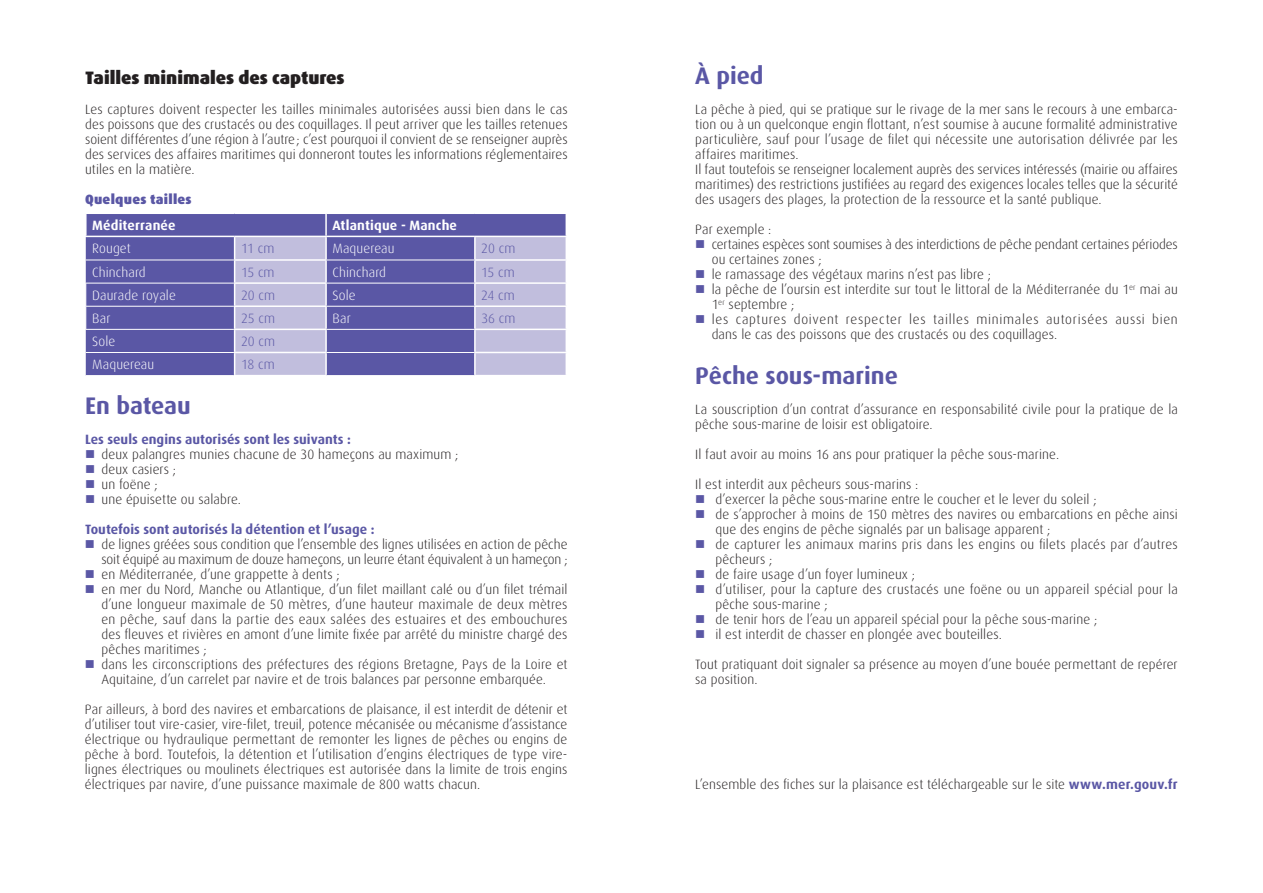
<style>
.page{position:relative;width:1263px;height:893px;background:#fff}
.page>*{position:absolute;margin:0;border:0;box-sizing:border-box;transform-origin:0 0}
.t1{font:700 24px "Dax";color:#5a57a5}
.t2{font:900 18px "Dax";letter-spacing:-.005em;color:#231f20}
.t3{font:300 13.5px/15px "Dax";letter-spacing:.01em;color:#231f20}
.t4{font:300 13.5px/15px "Dax OT";letter-spacing:.01em;color:#231f20}
.t5{font:700 13.5px "Dax OT";letter-spacing:.005em;color:#5a57a5}
.t6{font:300 13.5px "Dax OT";letter-spacing:.01em;color:#fff}
.t7{font:300 13.5px "Dax OT";letter-spacing:.005em;color:#5a57a5}
.t8{font:700 13.5px "Dax OT";letter-spacing:.015em;color:#fff}
.t9{font:900 13.5px "Dax OT";letter-spacing:.02em;color:#5a57a5}
.s1{font-family:"Dax OT";font-weight:700;color:#5a57a5}
</style>
<div class="page">
<svg style="left:86px;top:213px;width:481px;height:162px;background:#827fbb"></svg>
<hr style="left:327px;top:306px;width:147px;height:1px;background:#fff">
<hr style="left:86px;top:329px;width:148px;height:1px;background:#fff">
<hr style="left:327px;top:329px;width:147px;height:1px;background:#fff">
<hr style="left:86px;top:352px;width:148px;height:1px;background:#fff">
<hr style="left:327px;top:352px;width:147px;height:1px;background:#fff">
<h2 class="t2" style="left:85px;top:67px;width:261px">Tailles minimales des captures</h2>
<p class="t3" style="left:85px;top:102px;width:484px;text-align:justify">Les captures doivent respecter les tailles minimales autorisées aussi bien dans le cas des poissons que des crustacés ou des coquillages. Il peut arriver que les tailles retenues soient différentes d’une région à l’autre; c’est pourquoi il convient de se renseigner auprès des services des affaires maritimes qui donneront toutes les informations réglementaires utiles en la matière.</p>
<p class="t9" style="left:85px;top:191px;width:108px">Quelques tailles</p>
<p class="t8" style="left:92px;top:218px;width:85px">Méditerranée</p>
<p class="t8" style="left:332px;top:218px;width:126px">Atlantique - Manche</p>
<p class="t6" style="left:92px;top:241px;width:40px">Rouget</p>
<p class="t7" style="left:241px;top:241px;width:35px">11 cm</p>
<p class="t6" style="left:332px;top:241px;width:64px">Maquereau</p>
<p class="t7" style="left:481px;top:241px;width:36px">20 cm</p>
<p class="t6" style="left:92px;top:265px;width:55px">Chinchard</p>
<p class="t7" style="left:241px;top:265px;width:35px">15 cm</p>
<p class="t6" style="left:332px;top:265px;width:55px">Chinchard</p>
<p class="t7" style="left:481px;top:265px;width:35px">15 cm</p>
<p class="t6" style="left:92px;top:288px;width:85px">Daurade royale</p>
<p class="t7" style="left:241px;top:288px;width:36px">20 cm</p>
<p class="t6" style="left:332px;top:288px;width:25px">Sole</p>
<p class="t7" style="left:481px;top:288px;width:35px">24 cm</p>
<p class="t6" style="left:92px;top:311px;width:20px">Bar</p>
<p class="t7" style="left:241px;top:311px;width:36px">25 cm</p>
<p class="t6" style="left:332px;top:311px;width:20px">Bar</p>
<p class="t7" style="left:481px;top:311px;width:36px">36 cm</p>
<p class="t6" style="left:92px;top:334px;width:25px">Sole</p>
<p class="t7" style="left:241px;top:334px;width:36px">20 cm</p>
<p class="t6" style="left:92px;top:357px;width:64px">Maquereau</p>
<p class="t7" style="left:241px;top:357px;width:35px">18 cm</p>
<h1 class="t1" style="left:85px;top:392px;width:107px">En bateau</h1>
<p class="t5" style="left:85px;top:432px;width:267px">Les seuls engins autorisés sont les suivants :</p>
<p class="t4" style="left:101px;top:447px;width:359px">deux palangres munies chacune de 30 hameçons au maximum ; deux casiers ;<br>un foëne ;<br>une épuisette ou salabre.</p>
<p class="t5" style="left:85px;top:522px;width:291px">Toutefois sont autorisés la détention et l’usage :</p>
<p class="t3" style="left:101px;top:537px;width:468px">de lignes gréées sous condition que l’ensemble des lignes utilisées en action de pêche soit équipé au maximum de douze hameçons, un leurre étant équivalent à un hameçon ; en Méditerranée, d’une grappette à dents ;<br>en mer du Nord, Manche ou Atlantique, d’un filet maillant calé ou d’un filet trémail d’une longueur maximale de 50 mètres, d’une hauteur maximale de deux mètres en pêche, sauf dans la partie des eaux salées des estuaires et des embouchures des fleuves et rivières en amont d’une limite fixée par arrêté du ministre chargé des pêches maritimes ;<br>dans les circonscriptions des préfectures des régions Bretagne, Pays de la Loire et Aquitaine, d’un carrelet par navire et de trois balances par personne embarquée.</p>
<p class="t3" style="left:85px;top:702px;width:484px;text-align:justify">Par ailleurs, à bord des navires et embarcations de plaisance, il est interdit de détenir et d’utiliser tout vire-casier, vire-filet, treuil, potence mécanisée ou mécanisme d’assistance électrique ou hydraulique permettant de remonter les lignes de pêches ou engins de pêche à bord. Toutefois, la détention et l’utilisation d’engins électriques de type vire&shy;lignes électriques ou moulinets électriques est autorisée dans la limite de trois engins électriques par navire, d’une puissance maximale de 800 watts chacun.</p>
<h1 class="t1" style="left:695px;top:62px;width:70px">À pied</h1>
<p class="t4" style="left:695px;top:102px;width:484px">La pêche à pied, qui se pratique sur le rivage de la mer sans le recours à une embarca&shy;tion ou à un quelconque engin flottant, n’est soumise à aucune formalité administrative particulière, sauf pour l’usage de filet qui nécessite une autorisation délivrée par les affaires maritimes.<br>Il faut toutefois se renseigner localement auprès des services intéressés (mairie ou affaires maritimes) des restrictions justifiées au regard des exigences locales telles que la sécurité des usagers des plages, la protection de la ressource et la santé publique.</p>
<p class="t4" style="left:695px;top:222px;width:78px">Par exemple :</p>
<p class="t3" style="left:712px;top:237px;width:468px">certaines espèces sont soumises à des interdictions de pêche pendant certaines périodes ou certaines zones ;<br>le ramassage des végétaux marins n’est pas libre ;<br>la pêche de l’oursin est interdite sur tout le littoral de la Méditerranée du 1<sup>er</sup> mai au 1<sup>er</sup> septembre ;<br>les captures doivent respecter les tailles minimales autorisées aussi bien dans le cas des poissons que des crustacés ou des coquillages.</p>
<h1 class="t1" style="left:695px;top:362px;width:204px">Pêche sous-marine</h1>
<p class="t4" style="left:695px;top:402px;width:484px">La souscription d’un contrat d’assurance en responsabilité civile pour la pratique de la pêche sous-marine de loisir est obligatoire.</p>
<p class="t4" style="left:695px;top:447px;width:365px">Il faut avoir au moins 16 ans pour pratiquer la pêche sous-marine.</p>
<p class="t4" style="left:695px;top:477px;width:225px">Il est interdit aux pêcheurs sous-marins :</p>
<p class="t3" style="left:715px;top:492px;width:464px">d’exercer la pêche sous-marine entre le coucher et le lever du soleil ;<br>de s’approcher à moins de 150 mètres des navires ou embarcations en pêche ainsi que des engins de pêche signalés par un balisage apparent ;<br>de capturer les animaux marins pris dans les engins ou filets placés par d’autres pêcheurs ;<br>de faire usage d’un foyer lumineux ;<br>d’utiliser, pour la capture des crustacés une foëne ou un appareil spécial pour la pêche sous-marine ;<br>de tenir hors de l’eau un appareil spécial pour la pêche sous-marine ;<br>il est interdit de chasser en plongée avec bouteilles.</p>
<p class="t4" style="left:695px;top:657px;width:484px">Tout pratiquant doit signaler sa présence au moyen d’une bouée permettant de repérer sa position.</p>
<p class="t3" style="left:695px;top:777px;width:484px">L’ensemble des fiches sur la plaisance est téléchargeable sur le site <span class="s1">www.mer.gouv.fr</span></p>
</div>
